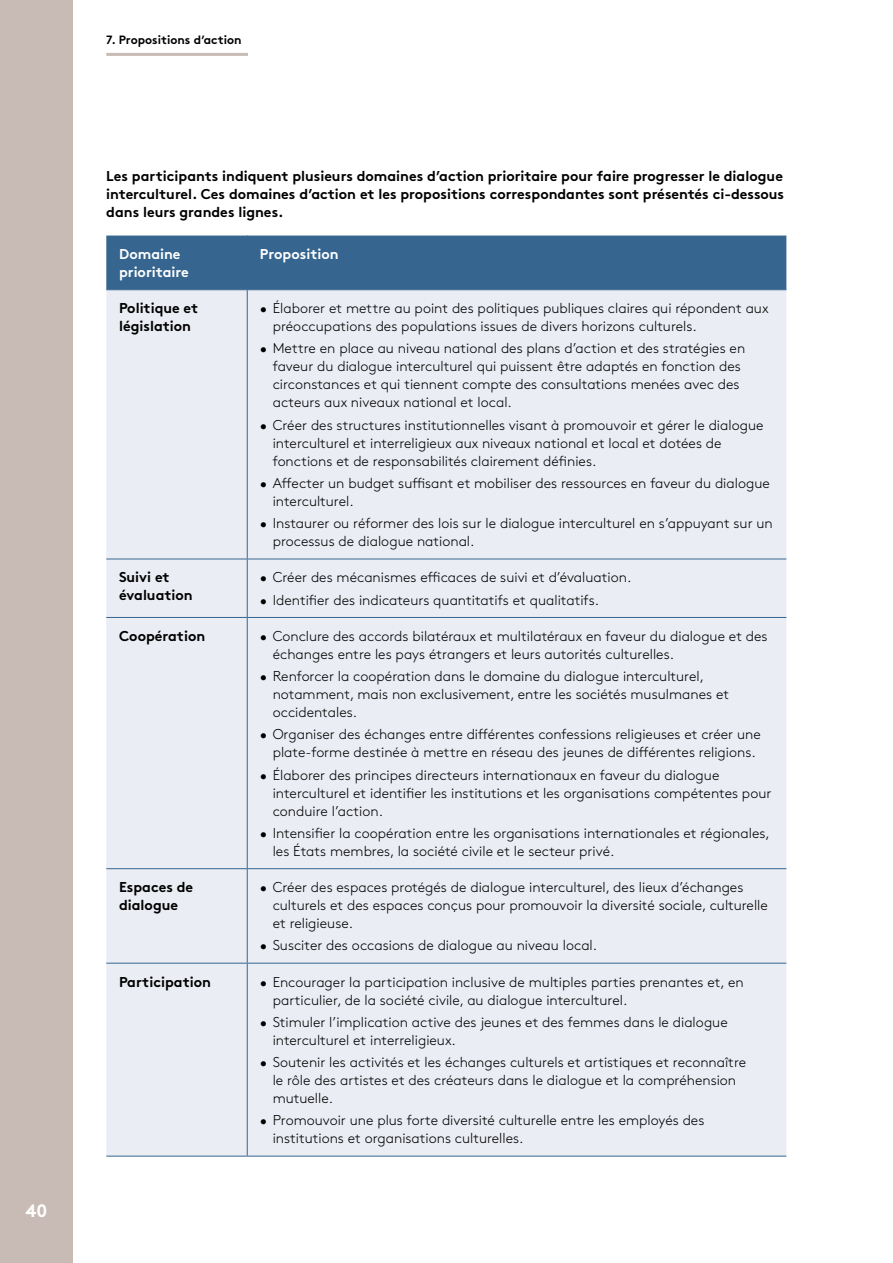
<style>
.page{position:relative;width:893px;height:1263px;background:#fff}
.page>*{position:absolute;margin:0;border:0;box-sizing:border-box;transform-origin:0 0}
.t1{font:700 18px "Brown Std";color:#fff}
.t2{font:300 14.25px/18px "Brown Std";color:#000}
.t3{font:700 14.25px/18px "Brown Std";color:#000}
.t4{font:700 14.25px/18px "Brown Std";color:#fff}
.t5{font:700 12px "Brown Std";color:#000}
</style>
<div class="page">
<hr style="left:106px;top:53px;width:142px;height:3px;background:#c8bbb5">
<div style="left:0;top:0;width:73px;height:1263px;background:#c8bbb5"></div>
<div style="left:106px;top:236px;width:680px;height:53px;background:#366590"></div>
<div style="left:106px;top:290px;width:680px;height:866px;background:#ebedf4"></div>
<hr style="left:247px;top:236px;width:1px;height:53px;background:#366590">
<hr style="left:106px;top:289px;width:141px;height:1px;background:#366590">
<hr style="left:247px;top:289px;width:539px;height:1px;background:#366590">
<hr style="left:247px;top:290px;width:1px;height:269px;background:#366590">
<hr style="left:106px;top:559px;width:141px;height:1px;background:#366590">
<hr style="left:247px;top:559px;width:539px;height:1px;background:#366590">
<hr style="left:247px;top:559px;width:1px;height:58px;background:#366590">
<hr style="left:106px;top:617px;width:141px;height:1px;background:#366590">
<hr style="left:247px;top:617px;width:539px;height:1px;background:#366590">
<hr style="left:247px;top:618px;width:1px;height:250px;background:#366590">
<hr style="left:106px;top:868px;width:141px;height:1px;background:#366590">
<hr style="left:247px;top:868px;width:539px;height:1px;background:#366590">
<hr style="left:247px;top:869px;width:1px;height:94px;background:#366590">
<hr style="left:106px;top:963px;width:141px;height:1px;background:#366590">
<hr style="left:247px;top:963px;width:539px;height:1px;background:#366590">
<hr style="left:247px;top:963px;width:1px;height:193px;background:#366590">
<hr style="left:106px;top:1156px;width:141px;height:1px;background:#366590">
<hr style="left:247px;top:1156px;width:539px;height:1px;background:#366590">
<p class="t1" style="left:26px;top:1200px;width:23px">40</p>
<p class="t5" style="left:106px;top:33px;width:137px">7. Propositions d’action</p>
<p class="t3" style="left:106px;top:167px;width:679px;text-align:justify">Les participants indiquent plusieurs domaines d’action prioritaire pour faire progresser le dialogue interculturel. Ces domaines d’action et les propositions correspondantes sont présentés ci-dessous dans leurs grandes lignes.</p>
<p class="t4" style="left:119px;top:245px;width:71px">Domaine prioritaire</p>
<p class="t4" style="left:260px;top:245px;width:80px">Proposition</p>
<p class="t3" style="left:119px;top:299px;width:81px">Politique et législation</p>
<p class="t2" style="left:273px;top:299px;width:497px;text-indent:-13px">• Élaborer et mettre au point des politiques publiques claires qui répondent aux préoccupations des populations issues de divers horizons culturels.</p>
<p class="t2" style="left:273px;top:340px;width:474px;text-indent:-13px">• Mettre en place au niveau national des plans d’action et des stratégies en faveur du dialogue interculturel qui puissent être adaptés en fonction des circonstances et qui tiennent compte des consultations menées avec des acteurs aux niveaux national et local.</p>
<p class="t2" style="left:273px;top:416px;width:492px;text-indent:-13px">• Créer des structures institutionnelles visant à promouvoir et gérer le dialogue interculturel et interreligieux aux niveaux national et local et dotées de fonctions et de responsabilités clairement définies.</p>
<p class="t2" style="left:273px;top:474px;width:499px;text-indent:-13px">• Affecter un budget suffisant et mobiliser des ressources en faveur du dialogue interculturel.</p>
<p class="t2" style="left:273px;top:514px;width:502px;text-indent:-13px">• Instaurer ou réformer des lois sur le dialogue interculturel en s’appuyant sur un processus de dialogue national.</p>
<p class="t3" style="left:119px;top:568px;width:75px">Suivi et évaluation</p>
<p class="t2" style="left:260px;top:569px;width:373px">• Créer des mécanismes efficaces de suivi et d’évaluation.</p>
<p class="t2" style="left:260px;top:591px;width:341px">• Identifier des indicateurs quantitatifs et qualitatifs.</p>
<p class="t3" style="left:119px;top:627px;width:88px">Coopération</p>
<p class="t2" style="left:273px;top:627px;width:496px;text-indent:-13px">• Conclure des accords bilatéraux et multilatéraux en faveur du dialogue et des échanges entre les pays étrangers et leurs autorités culturelles.</p>
<p class="t2" style="left:273px;top:667px;width:458px;text-indent:-13px">• Renforcer la coopération dans le domaine du dialogue interculturel, notamment, mais non exclusivement, entre les sociétés musulmanes et occidentales.</p>
<p class="t2" style="left:260px;top:726px;width:502px;text-align:center">• Organiser des échanges entre différentes confessions religieuses et créer une plate-forme destinée à mettre en réseau des jeunes de différentes religions.</p>
<p class="t2" style="left:273px;top:766px;width:500px;text-indent:-13px">• Élaborer des principes directeurs internationaux en faveur du dialogue interculturel et identifier les institutions et les organisations compétentes pour conduire l’action.</p>
<p class="t2" style="left:273px;top:824px;width:499px;text-indent:-13px">• Intensifier la coopération entre les organisations internationales et régionales, les États membres, la société civile et le secteur privé.</p>
<p class="t3" style="left:119px;top:878px;width:76px">Espaces de dialogue</p>
<p class="t2" style="left:273px;top:878px;width:497px;text-indent:-13px">• Créer des espaces protégés de dialogue interculturel, des lieux d’échanges culturels et des espaces conçus pour promouvoir la diversité sociale, culturelle et religieuse.</p>
<p class="t2" style="left:260px;top:937px;width:339px">• Susciter des occasions de dialogue au niveau local.</p>
<p class="t3" style="left:119px;top:972px;width:93px">Participation</p>
<p class="t2" style="left:273px;top:973px;width:472px;text-indent:-13px">• Encourager la participation inclusive de multiples parties prenantes et, en particulier, de la société civile, au dialogue interculturel.</p>
<p class="t2" style="left:273px;top:1013px;width:457px;text-indent:-13px">• Stimuler l’implication active des jeunes et des femmes dans le dialogue interculturel et interreligieux.</p>
<p class="t2" style="left:273px;top:1053px;width:475px;text-indent:-13px">• Soutenir les activités et les échanges culturels et artistiques et reconnaître le rôle des artistes et des créateurs dans le dialogue et la compréhension mutuelle.</p>
<p class="t2" style="left:273px;top:1112px;width:433px;text-indent:-13px">• Promouvoir une plus forte diversité culturelle entre les employés des institutions et organisations culturelles.</p>
</div>
